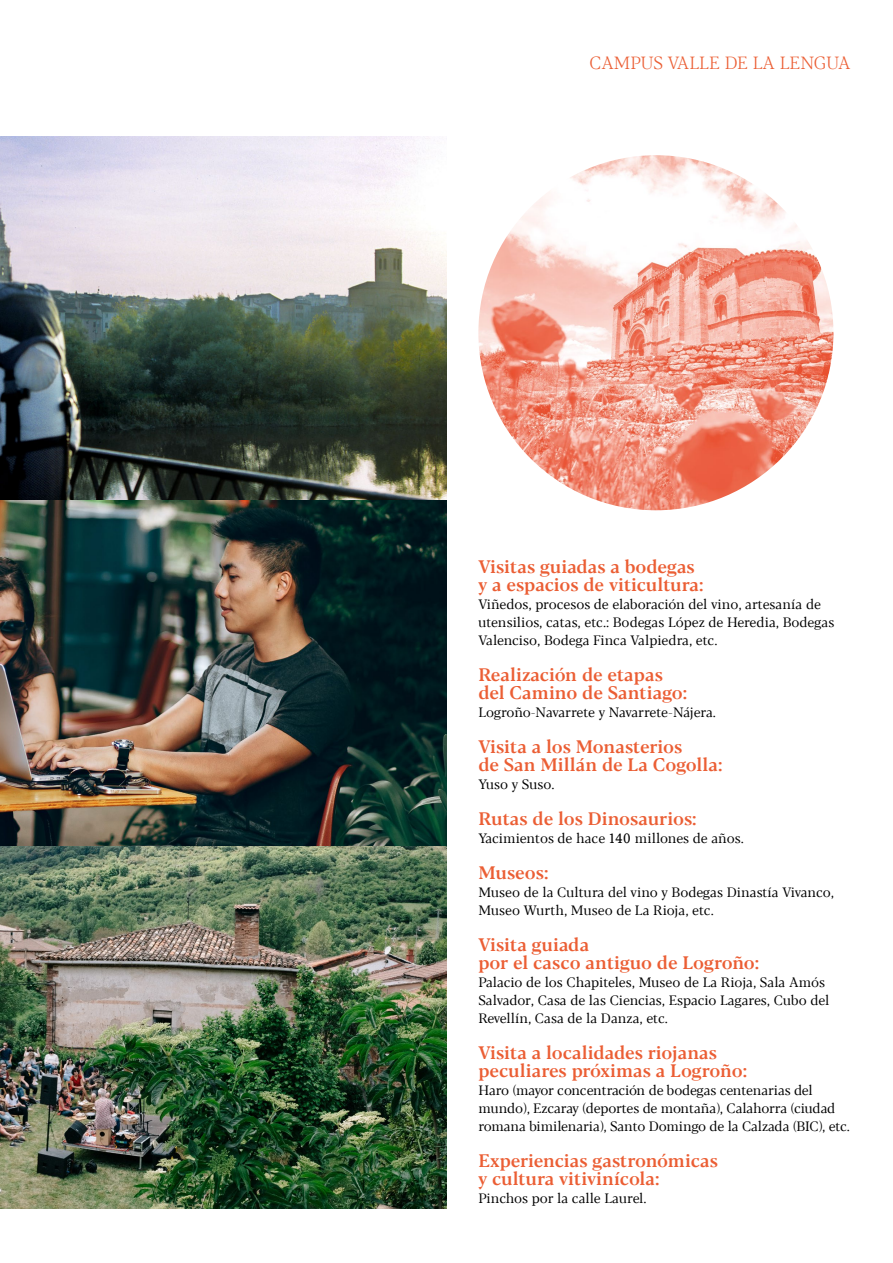
<style>
.page{position:relative;width:893px;height:1263px;background:#fff}
.page>*{position:absolute;margin:0;border:0;box-sizing:border-box;transform-origin:0 0}
.t1{font:500 18px/18px "Blacker Text";color:#eb5e34}
.t2{font:300 17.55px "Blacker Text";color:#eb5e34}
.t3{font:13.5px/18px "Blacker Text";letter-spacing:-.01em;color:#000}
.s1{font-family:"Argesta Text"}
</style>
<div class="page">
<img style="left:0;top:137px;width:446px;height:1072px">
<img style="left:478px;top:155px;width:355px;height:355px;border-radius:178px">
<p class="t2" style="left:589px;top:52px;width:263px">CAMPUS VALLE DE LA LENGUA</p>
<h1 class="t1" style="left:478px;top:559px;width:227px">Visitas guiadas a bodegas y a espacios de viticultura:</h1>
<p class="t3" style="left:478px;top:596px;width:357px">Viñedos, procesos de elaboración del vino, artesanía de utensilios, catas, etc.: Bodegas López de Heredia, Bodegas<br>Valenciso, Bodega Finca Valpiedra, etc.</p>
<h1 class="t1" style="left:478px;top:667px;width:210px">Realización de etapas del Camino de Santiago:</h1>
<p class="t3" style="left:478px;top:704px;width:239px">Logroño-Navarrete y Navarrete-Nájera.</p>
<h1 class="t1" style="left:478px;top:739px;width:246px">Visita a los Monasterios<br>de San Millán de La Cogolla:</h1>
<p class="t3" style="left:478px;top:776px;width:78px">Yuso y Suso.</p>
<h1 class="t1" style="left:478px;top:811px;width:220px">Rutas de los Dinosaurios:</h1>
<p class="t3" style="left:478px;top:830px;width:267px">Yacimientos de hace <span class="s1">140</span> millones de años.</p>
<h1 class="t1" style="left:478px;top:865px;width:72px">Museos:</h1>
<p class="t3" style="left:478px;top:884px;width:357px">Museo de la Cultura del vino y Bodegas Dinastía Vivanco,<br>Museo Wurth, Museo de La Rioja, etc.</p>
<h1 class="t1" style="left:478px;top:937px;width:282px">Visita guiada<br>por el casco antiguo de Logroño:</h1>
<p class="t3" style="left:478px;top:974px;width:352px">Palacio de los Chapiteles, Museo de La Rioja, Sala Amós<br>Salvador, Casa de las Ciencias, Espacio Lagares, Cubo del<br>Revellín, Casa de la Danza, etc.</p>
<h1 class="t1" style="left:478px;top:1045px;width:270px">Visita a localidades riojanas peculiares próximas a Logroño:</h1>
<p class="t3" style="left:478px;top:1082px;width:373px">Haro (mayor concentración de bodegas centenarias del mundo), Ezcaray (deportes de montaña), Calahorra (ciudad romana bimilenaria), Santo Domingo de la Calzada (BIC), etc.</p>
<h1 class="t1" style="left:478px;top:1153px;width:241px">Experiencias gastronómicas y cultura vitivinícola:</h1>
<p class="t3" style="left:478px;top:1190px;width:170px">Pinchos por la calle Laurel.</p>
</div>
